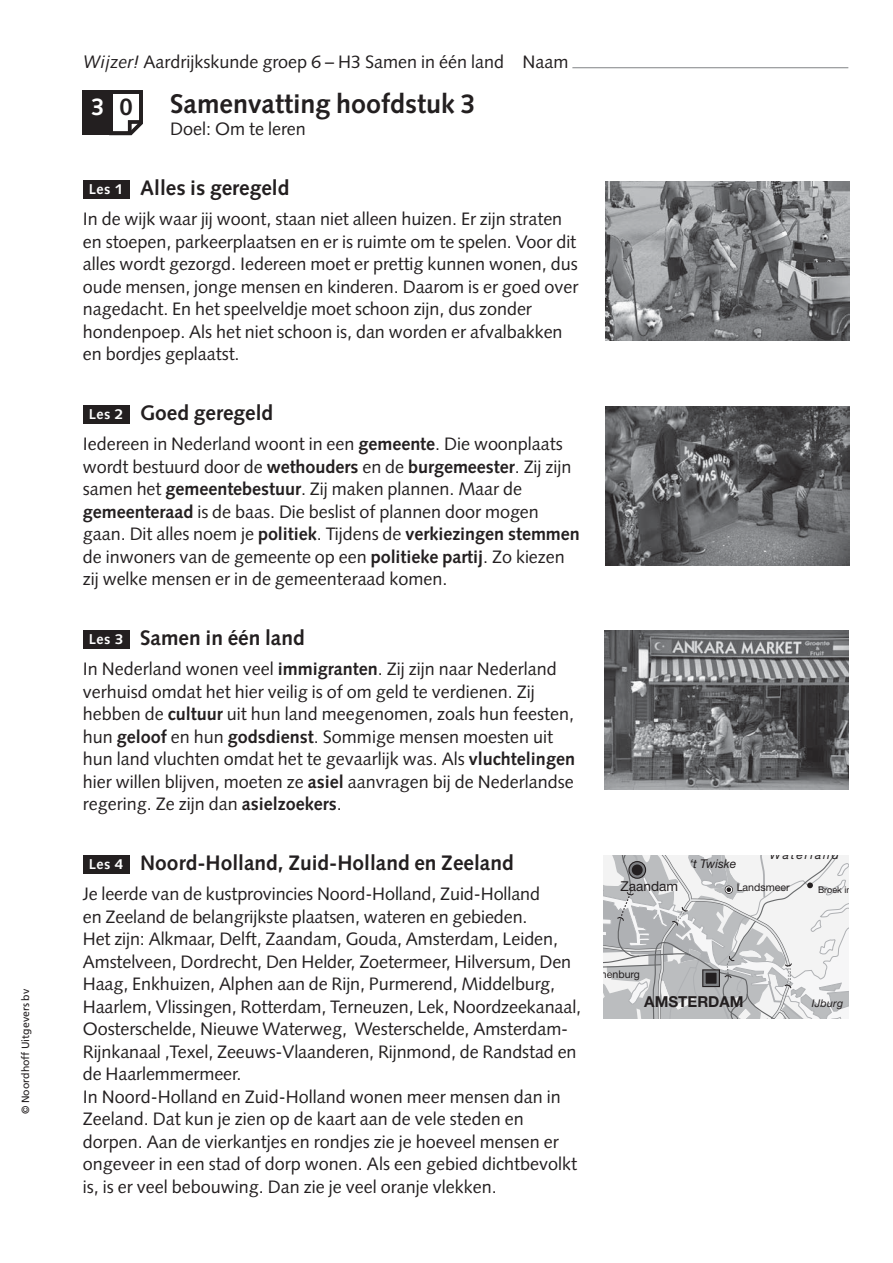
<style>
.page{position:relative;width:893px;height:1263px;background:#fff}
.page>*{position:absolute;margin:0;border:0;box-sizing:border-box;transform-origin:0 0}
.t1{font:700 27px "Syntax LT Std";color:#231f20}
.t2{font:700 24px "Syntax LT Std";color:#fff}
.t3{font:700 21px "Syntax LT Std";color:#231f20}
.t4{font:18px/22.5px "Syntax LT Std";letter-spacing:-.005em;color:#231f20}
.t5{font:700 15.15px "Helvetica Neue LT Std";color:#231f20}
.t6{font:13.65px "Helvetica Neue LT Std";color:#231f20}
.t7{font:italic 12.15px "Helvetica Neue LT Std";letter-spacing:.15em;color:#231f20}
.t8{font:10.65px "Helvetica Neue LT Std";color:#231f20}
.t9{font:italic 10.65px "Helvetica Neue LT Std";letter-spacing:.025em;color:#231f20}
.t10{font:10.5px "Frutiger LT Std";color:#231f20}
.t11{font:9.15px "Helvetica Neue LT Std";color:#231f20}
.s1{font-style:italic}
.s2{color:#231f20}
.s3{font-size:14.25px;color:#fff}
.s4{font-weight:700}
</style>
<div class="page">
<hr style="left:572px;top:67px;width:276px;height:1px;background:#808285">
<div style="left:83px;top:180px;width:47px;height:19px;background:#231f20"></div>
<div style="left:83px;top:405px;width:47px;height:19px;background:#231f20"></div>
<div style="left:83px;top:630px;width:47px;height:19px;background:#231f20"></div>
<div style="left:83px;top:855px;width:47px;height:19px;background:#231f20"></div>
<div style="left:83px;top:90px;width:30px;height:45px;background:#231f20"></div>
<svg style="left:109px;top:90px;width:34px;height:46px"></svg>
<img style="left:606px;top:182px;width:244px;height:159px">
<img style="left:606px;top:407px;width:244px;height:159px">
<img style="left:604px;top:630px;width:244px;height:159px">
<svg style="left:604px;top:855px;width:244px;height:164px"></svg>
<div style="left:725px;top:886px;width:8px;height:8px;border:2px solid #231f20;border-radius:3px"></div>
<div style="left:725px;top:886px;width:7px;height:7px;border:1px solid #fff;border-radius:3px"></div>
<p class="t10" style="left:21px;top:1114px;width:126px;rotate:-90deg">© Noordhoff Uitgevers bv</p>
<p class="t4" style="left:83px;top:52px;width:487px"><span class="s1">Wijzer!</span> Aardrijkskunde groep 6 – H3 Samen in één land Naam</p>
<h1 class="t1" style="left:170px;top:92px;width:307px">Samenvatting hoofdstuk 3</h1>
<p class="t4" style="left:170px;top:119px;width:137px">Doel: Om te leren</p>
<h2 class="t2" style="left:91px;top:96px;width:43px">3 <span class="s2">0</span></h2>
<p class="t3" style="left:89px;top:179px;width:202px"><span class="s3">Les 1</span> Alles is geregeld</p>
<p class="t4" style="left:83px;top:209px;width:497px">In de wijk waar jij woont, staan niet alleen huizen. Er zijn straten en stoepen, parkeerplaatsen en er is ruimte om te spelen. Voor dit alles wordt gezorgd. Iedereen moet er prettig kunnen wonen, dus oude mensen, jonge mensen en kinderen. Daarom is er goed over nagedacht. En het speelveldje moet schoon zijn, dus zonder hondenpoep. Als het niet schoon is, dan worden er afvalbakken en bordjes geplaatst.</p>
<p class="t3" style="left:89px;top:404px;width:186px"><span class="s3">Les 2</span> Goed geregeld</p>
<p class="t4" style="left:83px;top:434px;width:498px">Iedereen in Nederland woont in een <span class="s4">gemeente</span>. Die woonplaats wordt bestuurd door de <span class="s4">wethouders</span> en de <span class="s4">burgemeester</span>. Zij zijn samen het <span class="s4">gemeentebestuur</span>. Zij maken plannen. Maar de <span class="s4">gemeenteraad</span> is de baas. Die beslist of plannen door mogen gaan. Dit alles noem je <span class="s4">politiek</span>. Tijdens de <span class="s4">verkiezingen stemmen </span>de inwoners van de gemeente op een <span class="s4">politieke partij</span>. Zo kiezen zij welke mensen er in de gemeenteraad komen.</p>
<p class="t3" style="left:89px;top:629px;width:217px"><span class="s3">Les 3</span> Samen in één land</p>
<p class="t4" style="left:83px;top:659px;width:494px">In Nederland wonen veel <span class="s4">immigranten</span>. Zij zijn naar Nederland verhuisd omdat het hier veilig is of om geld te verdienen. Zij hebben de <span class="s4">cultuur</span> uit hun land meegenomen, zoals hun feesten, hun <span class="s4">geloof</span> en hun <span class="s4">godsdienst</span>. Sommige mensen moesten uit hun land vluchten omdat het te gevaarlijk was. Als <span class="s4">vluchtelingen </span>hier willen blijven, moeten ze <span class="s4">asiel</span> aanvragen bij de Nederlandse regering. Ze zijn dan <span class="s4">asielzoekers</span>.</p>
<p class="t3" style="left:89px;top:854px;width:426px"><span class="s3">Les 4</span> Noord-Holland, Zuid-Holland en Zeeland</p>
<p class="t4" style="left:83px;top:884px;width:500px">Je leerde van de kustprovincies Noord-Holland, Zuid-Holland<br>en Zeeland de belangrijkste plaatsen, wateren en gebieden.<br>Het zijn: Alkmaar, Delft, Zaandam, Gouda, Amsterdam, Leiden, Amstelveen, Dordrecht, Den Helder, Zoetermeer, Hilversum, Den Haag, Enkhuizen, Alphen aan de Rijn, Purmerend, Middelburg, Haarlem, Vlissingen, Rotterdam, Terneuzen, Lek, Noordzeekanaal, Oosterschelde, Nieuwe Waterweg, Westerschelde, Amsterdam-Rijnkanaal ,Texel, Zeeuws-Vlaanderen, Rijnmond, de Randstad en de Haarlemmermeer.<br>In Noord-Holland en Zuid-Holland wonen meer mensen dan in Zeeland. Dat kun je zien op de kaart aan de vele steden en dorpen. Aan de vierkantjes en rondjes zie je hoeveel mensen er ongeveer in een stad of dorp wonen. Als een gebied dichtbevolkt is, is er veel bebouwing. Dan zie je veel oranje vlekken.</p>
<p class="t7" style="left:690px;top:859px;width:48px">‘t Twiske</p>
<p class="t7" style="left:770px;top:850px;width:71px">Waterland</p>
<p class="t6" style="left:620px;top:882px;width:59px">Zaandam</p>
<p class="t8" style="left:737px;top:883px;width:55px">Landsmeer</p>
<p class="t11" style="left:818px;top:887px;width:35px">Broek in</p>
<p class="t8" style="left:601px;top:971px;width:40px">nenburg</p>
<p class="t5" style="left:644px;top:993px;width:101px">AMSTERDAM</p>
<p class="t9" style="left:812px;top:999px;width:33px">IJburg</p>
</div>
